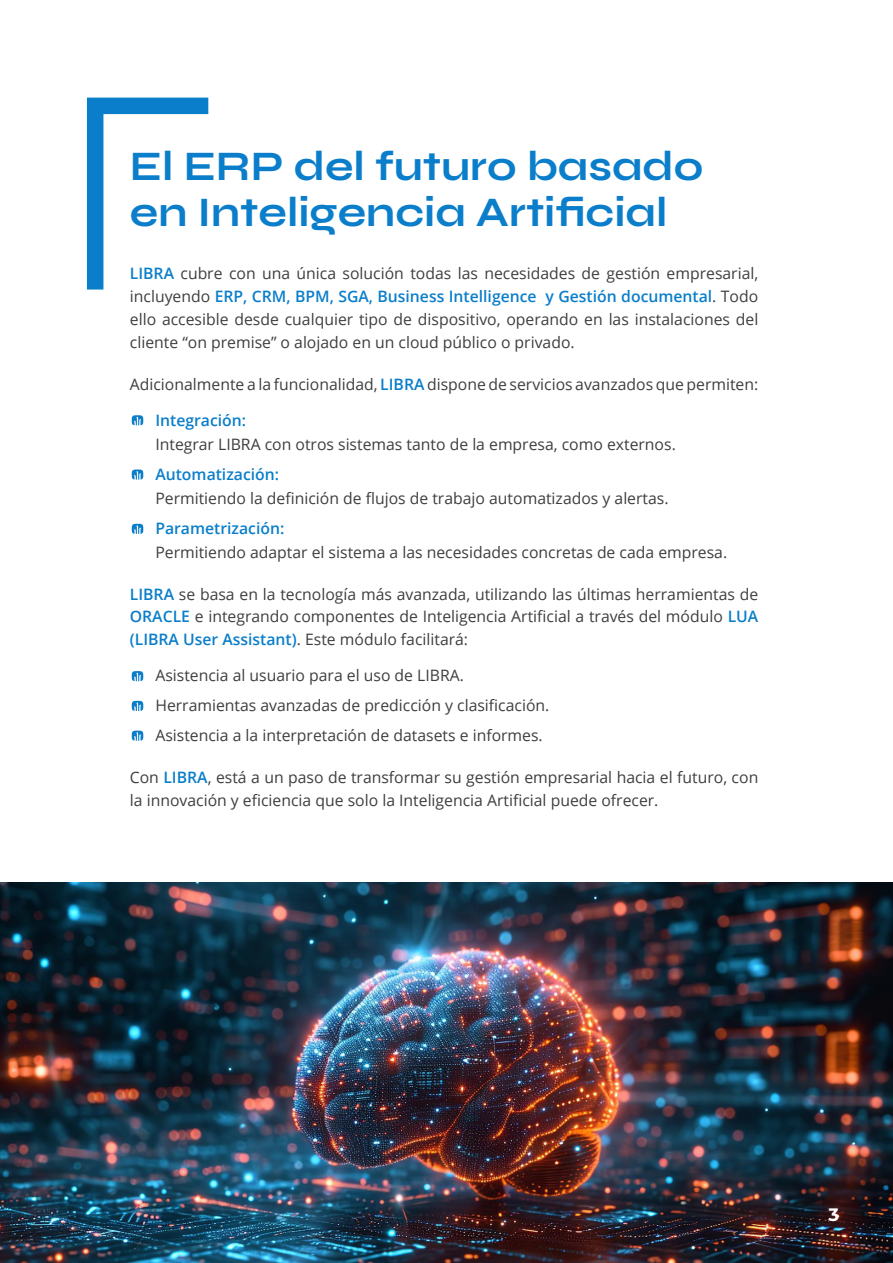
<style>
.page{position:relative;width:893px;height:1263px;background:#fff}
.page>*{position:absolute;margin:0;border:0;box-sizing:border-box;transform-origin:0 0}
.t1{font:42px/46.5px "Syne";color:#0a7eca}
.t2{font:700 18px "Montserrat";color:#fff}
.t3{font:15.75px/23px "Open Sans";color:#3e3e3f;text-align:justify}
.t4{font:600 15.75px "Open Sans";color:#0a7eca}
.s1{font-weight:600;color:#0a7eca}
</style>
<div class="page">
<svg style="left:87px;top:97px;width:122px;height:193px"></svg>
<img style="left:0;top:883px;width:893px;height:380px">
<svg style="left:132px;top:415px;width:11px;height:10px"></svg>
<svg style="left:132px;top:469px;width:11px;height:11px"></svg>
<svg style="left:132px;top:524px;width:11px;height:10px"></svg>
<svg style="left:132px;top:671px;width:11px;height:10px"></svg>
<svg style="left:132px;top:701px;width:11px;height:10px"></svg>
<svg style="left:132px;top:731px;width:11px;height:10px"></svg>
<p class="t1" style="left:130px;top:142px;width:575px">El ERP del futuro basado en Inteligencia Artificial</p>
<p class="t3" style="left:130px;top:261px;width:630px"><span class="s1">LIBRA</span> cubre con una única solución todas las necesidades de gestión empresarial, incluyendo <span class="s1">ERP, CRM, BPM, SGA, Business Intelligence y Gestión documental</span>. Todo ello accesible desde cualquier tipo de dispositivo, operando en las instalaciones del cliente “on premise” o alojado en un cloud público o privado.</p>
<p class="t3" style="left:130px;top:372px;width:630px">Adicionalmente a la funcionalidad, <span class="s1">LIBRA</span> dispone de servicios avanzados que permiten:</p>
<p class="t4" style="left:155px;top:409px;width:92px">Integración:</p>
<p class="t3" style="left:155px;top:432px;width:522px">Integrar LIBRA con otros sistemas tanto de la empresa, como externos.</p>
<p class="t4" style="left:155px;top:463px;width:125px">Automatización:</p>
<p class="t3" style="left:155px;top:486px;width:515px">Permitiendo la definición de flujos de trabajo automatizados y alertas.</p>
<p class="t4" style="left:155px;top:517px;width:131px">Parametrización:</p>
<p class="t3" style="left:155px;top:540px;width:573px">Permitiendo adaptar el sistema a las necesidades concretas de cada empresa.</p>
<p class="t3" style="left:130px;top:582px;width:630px;line-height:22.5px"><span class="s1">LIBRA</span> se basa en la tecnología más avanzada, utilizando las últimas herramientas de <span class="s1">ORACLE</span> e integrando componentes de Inteligencia Artificial a través del módulo <span class="s1">LUA (LIBRA User Assistant)</span>. Este módulo facilitará:</p>
<p class="t3" style="left:155px;top:663px;width:310px">Asistencia al usuario para el uso de LIBRA.</p>
<p class="t3" style="left:155px;top:693px;width:395px">Herramientas avanzadas de predicción y clasificación.</p>
<p class="t3" style="left:155px;top:723px;width:389px">Asistencia a la interpretación de datasets e informes.</p>
<p class="t3" style="left:130px;top:765px;width:630px">Con <span class="s1">LIBRA</span>, está a un paso de transformar su gestión empresarial hacia el futuro, con la innovación y eficiencia que solo la Inteligencia Artificial puede ofrecer.</p>
<p class="t2" style="left:828px;top:1202px;width:12px">3</p>
</div>
